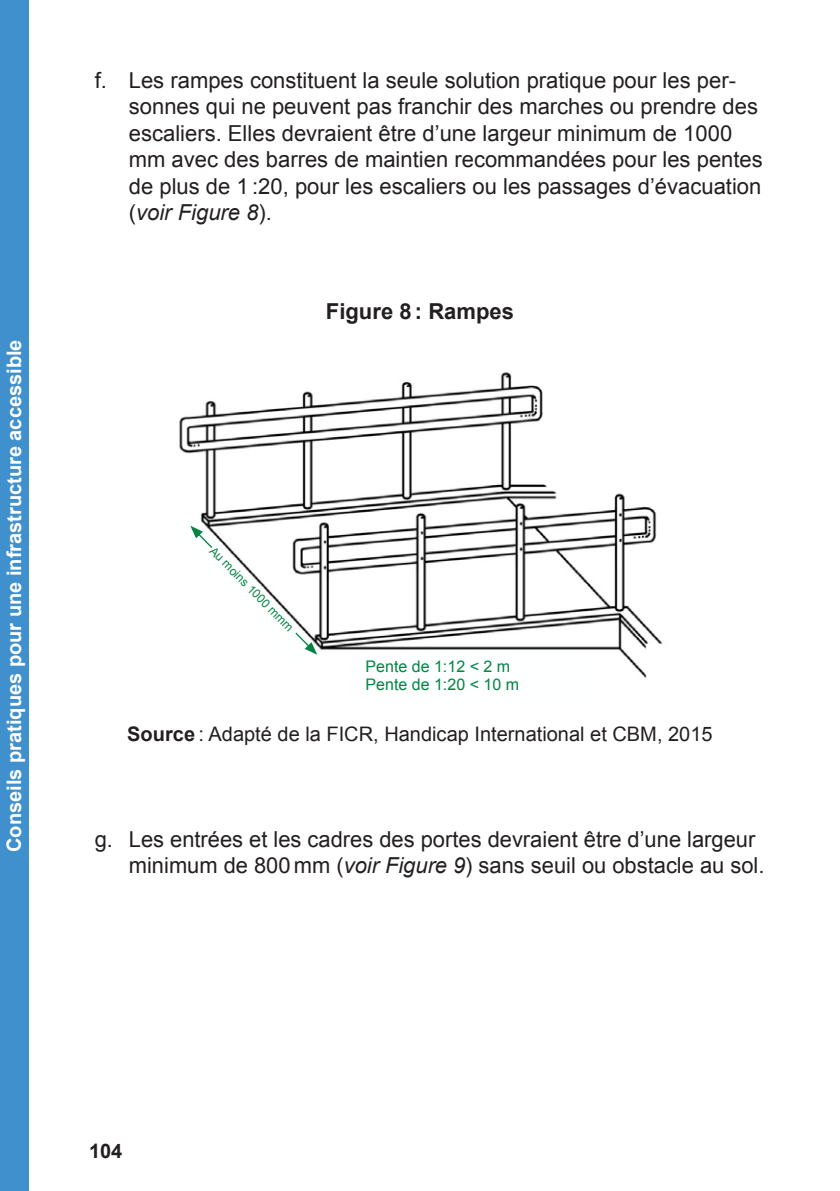
<style>
.page{position:relative;width:840px;height:1191px;background:#fff}
.page>*{position:absolute;margin:0;border:0;box-sizing:border-box;transform-origin:0 0}
.t1{font:22px/26.4px "Arial";color:#231f20}
.t2{font:700 22px "Arial";color:#231f20}
.t3{font:20px "Arial";color:#231f20}
.t4{font:700 20px "Arial";color:#fff}
.t5{font:700 20px "Arial";color:#231f20}
.t6{font:16px/18px "Arial";color:#038445}
.t7{font:12px "Arial";color:#088445}
.s1{font-style:italic}
.s2{font-weight:700}
</style>
<div class="page">
<div style="left:0;top:0;width:29px;height:1191px;background:#3f90cd"></div>
<img style="left:179px;top:372px;width:484px;height:306px">
<svg style="left:294px;top:631px;width:23px;height:24px"></svg>
<svg style="left:190px;top:525px;width:23px;height:24px"></svg>
<p class="t4" style="left:1px;top:852px;width:514px;rotate:-90deg">Conseils pratiques pour une infrastructure accessible</p>
<p class="t1" style="left:129px;top:67px;width:635px;text-indent:-34px">f. Les rampes constituent la seule solution pratique pour les per&shy;sonnes qui ne peuvent pas franchir des marches ou prendre des escaliers. Elles devraient être d’une largeur minimum de 1000 mm avec des barres de maintien recommandées pour les pentes de plus de 1 :20, pour les escaliers ou les passages d’évacuation (<span class="s1">voir Figure 8</span>).</p>
<p class="t2" style="left:326px;top:296px;width:189px">Figure 8 : Rampes</p>
<p class="t7" style="left:217px;top:543px;width:115px;rotate:45deg">Au moins 1000 mmm</p>
<p class="t6" style="left:365px;top:657px;width:155px">Pente de 1:12 &lt; 2 m<br>Pente de 1:20 &lt; 10 m</p>
<p class="t3" style="left:127px;top:721px;width:586px"><span class="s2">Source</span> : Adapté de la FICR, Handicap International et CBM, 2015</p>
<p class="t1" style="left:129px;top:826px;width:636px;text-indent:-34px">g. Les entrées et les cadres des portes devraient être d’une largeur minimum de 800 mm (<span class="s1">voir Figure 9</span>) sans seuil ou obstacle au sol.</p>
<p class="t5" style="left:89px;top:1137px;width:35px">104</p>
</div>
